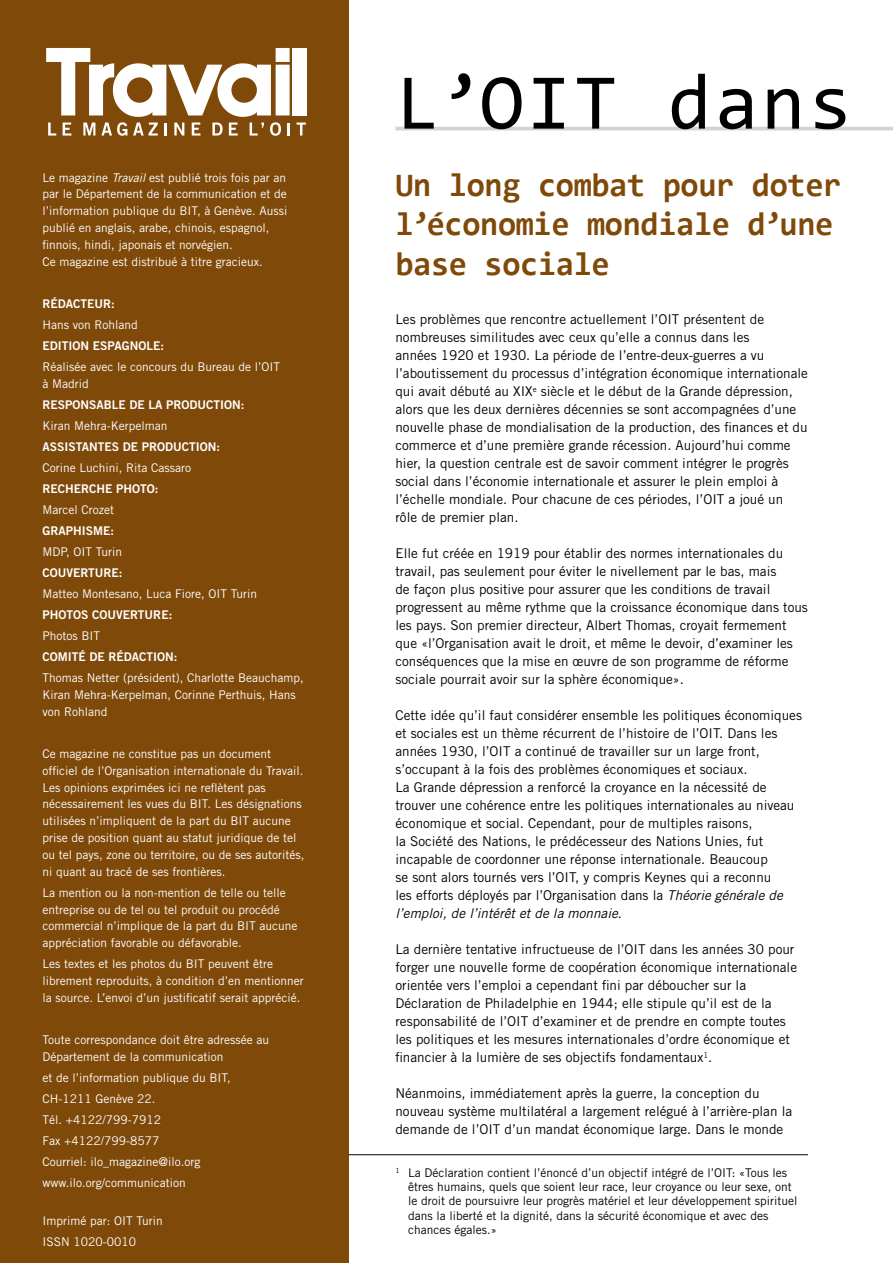
<style>
.page{position:relative;width:893px;height:1263px;background:#fff}
.page>*{position:absolute;margin:0;border:0;box-sizing:border-box;transform-origin:0 0}
.t1{font:79.5px "Consolas";letter-spacing:.04em;color:#000}
.t2{font:700 33px/39.6px "Consolas";letter-spacing:-.01em;color:#7f4909}
.t3{font:13.5px/18px "Trade Gothic";color:#000}
.t4{font:12px/16.8px "Trade Gothic";color:#fff}
.t5{font:12px/14.4px "Trade Gothic";color:#000}
.t6{font:12px "Trade Gothic Bold Two";color:#fff}
.s1{font-style:italic}
</style>
<div class="page">
<div style="left:0;top:0;width:349px;height:1263px;background:#7f4909"></div>
<div style="left:293px;top:48px;width:14px;height:67px;background:#fff"></div>
<svg style="left:46px;top:48px;width:244px;height:88px"></svg>
<svg style="left:297px;top:123px;width:9px;height:13px"></svg>
<hr style="left:395px;top:127px;width:498px;height:3px;background:#d1d3d4">
<hr style="left:349px;top:1154px;width:459px;height:1px;background:#000">
<p class="t4" style="left:43px;top:169px;width:246px">Le magazine <span class="s1">Travail</span> est publié trois fois par an par le Département de la communication et de l’information publique du BIT, à Genève. Aussi publié en anglais, arabe, chinois, espagnol, finnois, hindi, japonais et norvégien.<br>Ce magazine est distribué à titre gracieux.</p>
<p class="t6" style="left:43px;top:296px;width:74px">RÉDACTEUR:</p>
<p class="t4" style="left:43px;top:316px;width:97px">Hans von Rohland</p>
<p class="t6" style="left:43px;top:338px;width:123px">EDITION ESPAGNOLE:</p>
<p class="t4" style="left:43px;top:358px;width:239px">Réalisée avec le concours du Bureau de l’OIT à Madrid</p>
<p class="t6" style="left:43px;top:397px;width:203px">RESPONSABLE DE LA PRODUCTION:</p>
<p class="t4" style="left:43px;top:417px;width:127px">Kiran Mehra-Kerpelman</p>
<p class="t6" style="left:43px;top:439px;width:179px">ASSISTANTES DE PRODUCTION:</p>
<p class="t4" style="left:43px;top:459px;width:150px">Corine Luchini, Rita Cassaro</p>
<p class="t6" style="left:43px;top:481px;width:117px">RECHERCHE PHOTO:</p>
<p class="t4" style="left:43px;top:501px;width:73px">Marcel Crozet</p>
<p class="t6" style="left:43px;top:523px;width:73px">GRAPHISME:</p>
<p class="t4" style="left:43px;top:543px;width:81px">MDP, OIT Turin</p>
<p class="t6" style="left:43px;top:565px;width:82px">COUVERTURE:</p>
<p class="t4" style="left:43px;top:585px;width:216px">Matteo Montesano, Luca Fiore, OIT Turin</p>
<p class="t6" style="left:43px;top:607px;width:9px">PHOTOS</p>
<p class="t6" style="left:92px;top:607px;width:82px">COUVERTURE:</p>
<p class="t4" style="left:43px;top:627px;width:59px">Photos BIT</p>
<p class="t6" style="left:43px;top:649px;width:136px">COMITÉ DE RÉDACTION:</p>
<p class="t4" style="left:43px;top:669px;width:263px">Thomas Netter (président), Charlotte Beauchamp,<br>Kiran Mehra-Kerpelman, Corinne Perthuis, Hans von Rohland</p>
<p class="t4" style="left:43px;top:745px;width:263px">Ce magazine ne constitue pas un document officiel de l’Organisation internationale du Travail.<br>Les opinions exprimées ici ne reflètent pas nécessairement les vues du BIT. Les désignations utilisées n’impliquent de la part du BIT aucune prise de position quant au statut juridique de tel ou tel pays, zone ou territoire, ou de ses autorités, ni quant au tracé de ses frontières.</p>
<p class="t4" style="left:43px;top:884px;width:257px">La mention ou la non-mention de telle ou telle entreprise ou de tel ou tel produit ou procédé commercial n’implique de la part du BIT aucune appréciation favorable ou défavorable.</p>
<p class="t4" style="left:43px;top:955px;width:263px">Les textes et les photos du BIT peuvent être librement reproduits, à condition d’en mentionner la source. L’envoi d’un justificatif serait apprécié.</p>
<p class="t4" style="left:43px;top:1031px;width:228px">Toute correspondance doit être adressée au<br>Département de la communication</p>
<p class="t4" style="left:43px;top:1067px;width:190px;line-height:21px">et de l’information publique du BIT,<br>CH-1211 Genève 22.<br>Tél. +4122/799-7912<br>Fax +4122/799-8577<br>Courriel: ilo_magazine@ilo.org www.ilo.org/communication</p>
<p class="t4" style="left:43px;top:1210px;width:122px;line-height:21px">Imprimé par: OIT Turin<br>ISSN 1020-0010</p>
<h1 class="t1" style="left:395px;top:53px;width:458px">L’OIT dans</h1>
<h2 class="t2" style="left:395px;top:164px;width:447px">Un long combat pour doter l’économie mondiale d’une base sociale</h2>
<p class="t3" style="left:395px;top:310px;width:414px">Les problèmes que rencontre actuellement l’OIT présentent de nombreuses similitudes avec ceux qu’elle a connus dans les<br>années 1920 et 1930. La période de l’entre-deux-guerres a vu l’aboutissement du processus d’intégration économique internationale qui avait débuté au XIX<sup>e</sup> siècle et le début de la Grande dépression, alors que les deux dernières décennies se sont accompagnées d’une nouvelle phase de mondialisation de la production, des finances et du commerce et d’une première grande récession. Aujourd’hui comme hier, la question centrale est de savoir comment intégrer le progrès social dans l’économie internationale et assurer le plein emploi à l’échelle mondiale. Pour chacune de ces périodes, l’OIT a joué un rôle de premier plan.</p>
<p class="t3" style="left:395px;top:544px;width:414px">Elle fut créée en 1919 pour établir des normes internationales du travail, pas seulement pour éviter le nivellement par le bas, mais<br>de façon plus positive pour assurer que les conditions de travail progressent au même rythme que la croissance économique dans tous les pays. Son premier directeur, Albert Thomas, croyait fermement que «l’Organisation avait le droit, et même le devoir, d’examiner les conséquences que la mise en œuvre de son programme de réforme sociale pourrait avoir sur la sphère économique».</p>
<p class="t3" style="left:395px;top:706px;width:408px">Cette idée qu’il faut considérer ensemble les politiques économiques et sociales est un thème récurrent de l’histoire de l’OIT. Dans les années 1930, l’OIT a continué de travailler sur un large front, s’occupant à la fois des problèmes économiques et sociaux.<br>La Grande dépression a renforcé la croyance en la nécessité de trouver une cohérence entre les politiques internationales au niveau économique et social. Cependant, pour de multiples raisons,<br>la Société des Nations, le prédécesseur des Nations Unies, fut incapable de coordonner une réponse internationale. Beaucoup<br>se sont alors tournés vers l’OIT, y compris Keynes qui a reconnu<br>les efforts déployés par l’Organisation dans la <span class="s1">Théorie générale de l’emploi, de l’intérêt et de la monnaie</span>.</p>
<p class="t3" style="left:395px;top:940px;width:403px">La dernière tentative infructueuse de l’OIT dans les années 30 pour forger une nouvelle forme de coopération économique internationale orientée vers l’emploi a cependant fini par déboucher sur la Déclaration de Philadelphie en 1944; elle stipule qu’il est de la responsabilité de l’OIT d’examiner et de prendre en compte toutes les politiques et les mesures internationales d’ordre économique et financier à la lumière de ses objectifs fondamentaux<sup>1</sup>.</p>
<p class="t3" style="left:395px;top:1084px;width:398px">Néanmoins, immédiatement après la guerre, la conception du nouveau système multilatéral a largement relégué à l’arrière-plan la demande de l’OIT d’un mandat économique large. Dans le monde</p>
<p class="t5" style="left:408px;top:1165px;width:391px;text-indent:-13px"><sup>1</sup> La Déclaration contient l’énoncé d’un objectif intégré de l’OIT: «Tous les êtres humains, quels que soient leur race, leur croyance ou leur sexe, ont le droit de poursuivre leur progrès matériel et leur développement spirituel dans la liberté et la dignité, dans la sécurité économique et avec des chances égales.»</p>
</div>
